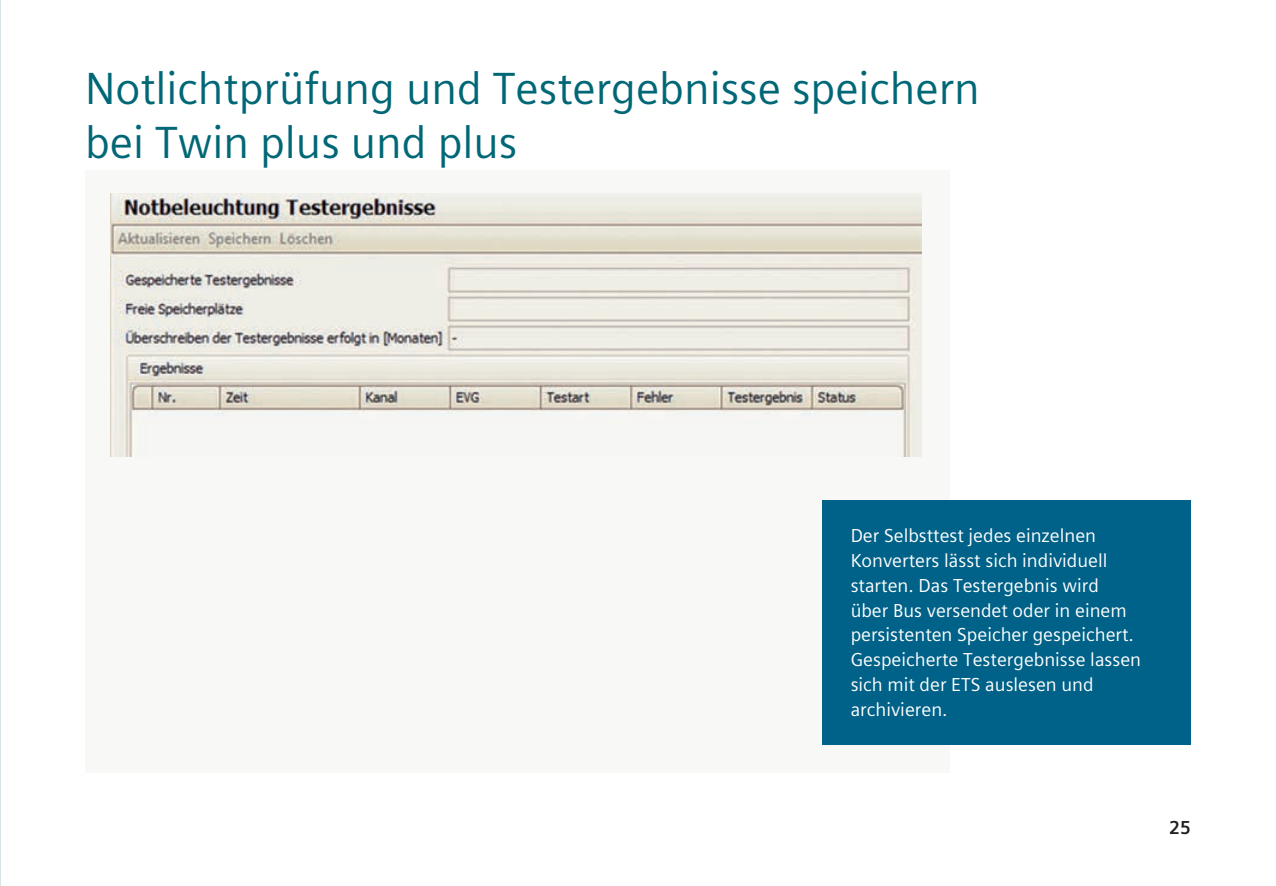
<style>
.page{position:relative;width:1276px;height:886px;background:#fff}
.page>*{position:absolute;margin:0;border:0;box-sizing:border-box;transform-origin:0 0}
.t1{font:45px/54px "Siemens Sans Global";color:#006776}
.t2{font:18.75px/24.8px "Siemens Sans Global";color:#fff}
.t3{font:700 18.75px "Siemens Sans Global";color:#231f20}
</style>
<div class="page">
<div style="left:85px;top:170px;width:865px;height:602px;background:#f8f8f6"></div>
<img style="left:110px;top:193px;width:811px;height:263px">
<div style="left:822px;top:500px;width:369px;height:244px;background:#006288"></div>
<hr style="left:0;top:0;width:1px;height:886px;background:#b5c8d2">
<h1 class="t1" style="left:85px;top:61px;width:896px">Notlichtprüfung und Testergebnisse speichern bei Twin plus und plus</h1>
<p class="t2" style="left:850px;top:523px;width:292px">Der Selbsttest jedes einzelnen<br>Konverters lässt sich individuell starten. Das Test ergebnis wird über Bus versendet oder in einem persistenten Speicher gespeichert.<br>Gespeicherte Testergebnisse lassen sich mit der ETS auslesen und archivieren.</p>
<p class="t3" style="left:1169px;top:813px;width:23px">25</p>
</div>
